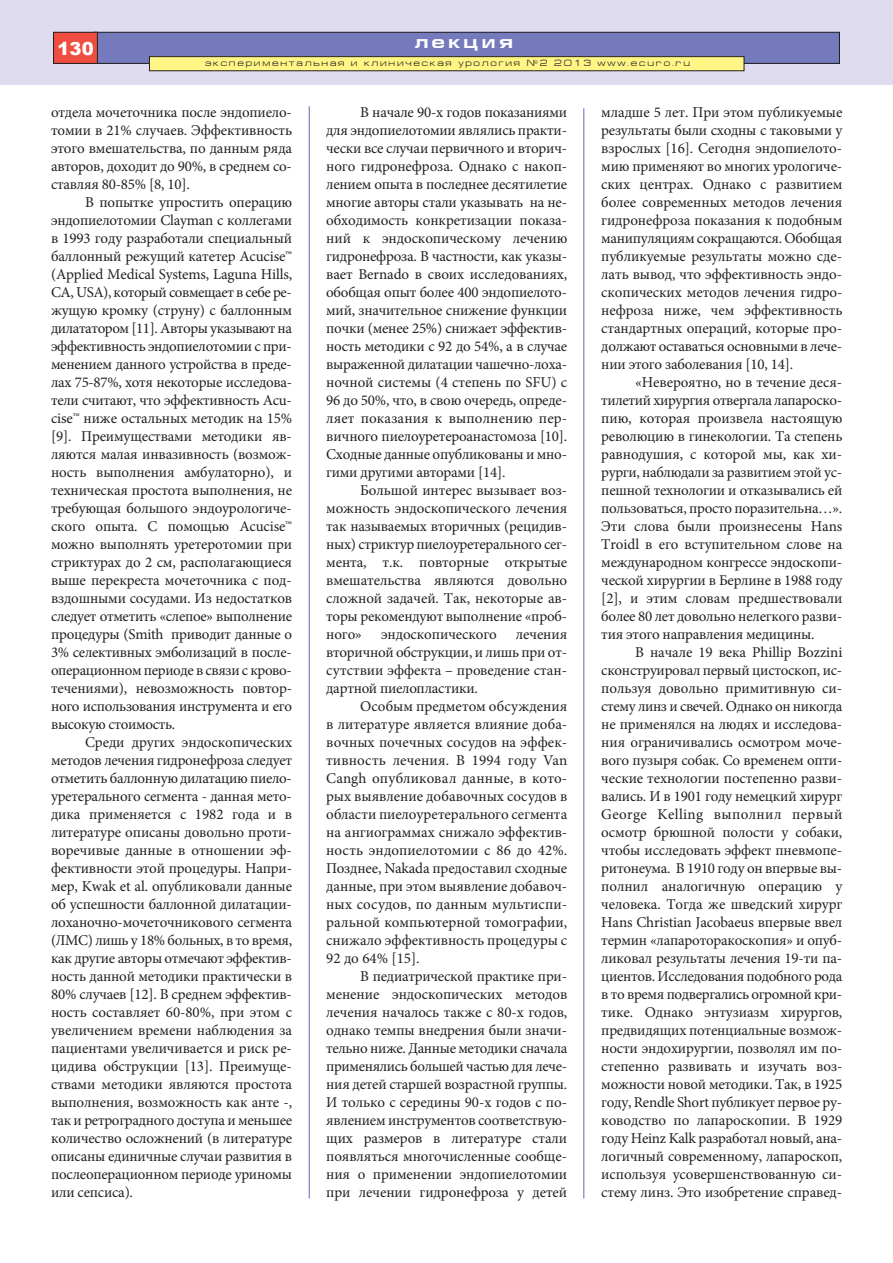
<style>
.page{position:relative;width:893px;height:1263px;background:#fff}
.page>*{position:absolute;margin:0;border:0;box-sizing:border-box;transform-origin:0 0}
.t1{font:700 18px "Europe Ext";letter-spacing:.2em;color:#fff}
.t2{font:900 18px "Arial";color:#fff}
.t3{font:15px/18px "Minion Pro";letter-spacing:-.015em;color:#231f20;text-align:justify}
.t4{font:9px "Europe Ext";letter-spacing:.2em;color:#231f20}
</style>
<div class="page">
<hr style="left:583px;top:108px;width:1px;height:1090px;background:#747abb">
<hr style="left:309px;top:106px;width:1px;height:1092px;background:#747abb">
<div style="left:0;top:0;width:893px;height:85px;background:#dedcee"></div>
<div style="left:94px;top:32px;width:745px;height:31px;background:#747abb"></div>
<div style="left:94px;top:32px;width:746px;height:32px;border:1px solid #231f20"></div>
<div style="left:54px;top:32px;width:43px;height:31px;background:#ef4d40"></div>
<div style="left:53px;top:32px;width:45px;height:32px;border:1px solid #231f20"></div>
<div style="left:149px;top:57px;width:595px;height:14px;background:#fff685"></div>
<div style="left:149px;top:56px;width:595px;height:15px;border:1px solid #231f20"></div>
<p class="t2" style="left:58px;top:35px;width:38px">130</p>
<p class="t1" style="left:415px;top:35px;width:100px">лекция</p>
<p class="t4" style="left:205px;top:60px;width:486px">экспериментальная и клиническая урология №2 2013 www.ecuro.ru</p>
<p class="t3" style="left:51px;top:105px;width:243px">отдела мочеточника после эндопиело&shy;томии в 21% случаев. Эффективность этого вмешательства, по данным ряда авторов, доходит до 90%, в среднем со&shy;ставляя 80-85% [8, 10].</p>
<p class="t3" style="left:51px;top:195px;width:243px;text-indent:34px">В попытке упростить операцию эндопиелотомии Clayman с коллегами в 1993 году разработали специальный баллонный режущий катетер Acucise™ (Applied Medical Systems, Laguna Hills, CA, USA), который совмещает в себе ре&shy;жущую кромку (струну) с баллонным дилататором [11]. Авторы указывают на эффективность эндопиелотомии с при&shy;менением данного устройства в преде&shy;лах 75-87%, хотя некоторые исследова&shy;тели считают, что эффективность Acu&shy;cise™ ниже остальных методик на 15% [9]. Преимуществами методики яв&shy;ляются малая инвазивность (возмож&shy;ность выполнения амбулаторно), и техническая простота выполнения, не требующая большого эндоурологиче&shy;ского опыта. С помощью Acucise™ можно выполнять уретеротомии при стриктурах до 2 см, располагающиеся выше перекреста мочеточника с под&shy;вздошными сосудами. Из недостатков следует отметить «слепое» выполнение процедуры (Smith приводит данные о 3% селективных эмболизаций в после&shy;операционном периоде в связи с крово&shy;течениями), невозможность повтор&shy;ного использования инструмента и его высокую стоимость.</p>
<p class="t3" style="left:51px;top:735px;width:243px;text-indent:34px">Среди других эндоскопических методов лечения гидронефроза следует отметить баллонную дилатацию пиело&shy;уретерального сегмента - данная мето&shy;дика применяется с 1982 года и в литературе описаны довольно проти&shy;воречивые данные в отношении эф&shy;фективности этой процедуры. Напри&shy;мер, Kwak et al. опубликовали данные об успешности баллонной дилатации&shy;лоханочно-мочеточникового сегмента (ЛМС) лишь у 18% больных, в то время, как другие авторы отмечают эффектив&shy;ность данной методики практически в 80% случаев [12]. В среднем эффектив&shy;ность составляет 60-80%, при этом с увеличением времени наблюдения за пациентами увеличивается и риск ре&shy;цидива обструкции [13]. Преимуще&shy;ствами методики являются простота выполнения, возможность как анте -, так и ретроградного доступа и меньшее количество осложнений (в литературе описаны единичные случаи развития в послеоперационном периоде уриномы или сепсиса).</p>
<p class="t3" style="left:326px;top:105px;width:243px;text-indent:34px">В начале 90-х годов показаниями для эндопиелотомии являлись практи&shy;чески все случаи первичного и вторич&shy;ного гидронефроза. Однако с накоп&shy;лением опыта в последнее десятилетие многие авторы стали указывать на не&shy;обходимость конкретизации показа&shy;ний к эндоскопическому лечению гидронефроза. В частности, как указы&shy;вает Bernado в своих исследованиях, обобщая опыт более 400 эндопиелото&shy;мий, значительное снижение функции почки (менее 25%) снижает эффектив&shy;ность методики с 92 до 54%, а в случае выраженной дилатации чашечно-лоха&shy;ночной системы (4 степень по SFU) с 96 до 50%, что, в свою очередь, опреде&shy;ляет показания к выполнению пер&shy;вичного пиелоуретероанастомоза [10].<br>Сходные данные опубликованы и мно&shy;гими другими авторами [14].</p>
<p class="t3" style="left:326px;top:483px;width:243px;text-indent:34px">Большой интерес вызывает воз&shy;можность эндоскопического лечения так называемых вторичных (рецидив&shy;ных) стриктур пиелоуретерального сег&shy;мента, т.к. повторные открытые вмешательства являются довольно сложной задачей. Так, некоторые ав&shy;торы рекомендуют выполнение «проб&shy;ного»</p>
<p class="t3" style="left:326px;top:627px;width:243px;text-indent:190px">лечения вторичной обструкции, и лишь при от&shy;сутствии эффекта – проведение стан&shy;дартной пиелопластики.</p>
<p class="t3" style="left:326px;top:699px;width:243px;text-indent:34px">Особым предметом обсуждения в литературе является влияние доба&shy;вочных почечных сосудов на эффек&shy;тивность лечения. В 1994 году Van Cangh опубликовал данные, в кото&shy;рых выявление добавочных сосудов в области пиелоуретерального сегмента на ангиограммах снижало эффектив&shy;ность эндопиелотомии с 86 до 42%.<br>Позднее, Nakadа предоставил сходные данные, при этом выявление добавоч&shy;ных сосудов, по данным мультиспи&shy;ральной компьютерной томографии, снижало эффективность процедуры с 92 до 64% [15].</p>
<p class="t3" style="left:326px;top:969px;width:243px;text-indent:34px">В педиатрической практике при&shy;менение эндоскопических методов лечения началось также с 80-х годов, однако темпы внедрения были значи&shy;тельно ниже. Данные методики сначала применялись большей частью для лече&shy;ния детей старшей возрастной группы.<br>И только с середины 90-х годов с по&shy;явлением инструментов соответствую&shy;щих размеров в литературе стали появляться многочисленные сообще&shy;ния о применении эндопиелотомии при лечении гидронефроза у детей</p>
<p class="t3" style="left:381px;top:627px;width:117px">эндоскопического</p>
<p class="t3" style="left:601px;top:105px;width:243px">младше 5 лет. При этом публикуемые результаты были сходны с таковыми у взрослых [16]. Сегодня эндопиелото&shy;мию применяют во многих урологиче&shy;ских центрах. Однако с развитием более современных методов лечения гидронефроза показания к подобным манипуляциям сокращаются. Обобщая публикуемые результаты можно сде&shy;лать вывод, что эффективность эндо&shy;скопических методов лечения гидро&shy;нефроза ниже, чем эффективность стандартных операций, которые про&shy;должают оставаться основными в лече&shy;нии этого заболевания [10, 14].</p>
<p class="t3" style="left:601px;top:375px;width:243px;text-indent:34px">«Невероятно, но в течение деся&shy;тилетий хирургия отвергала лапароско&shy;пию, которая произвела настоящую революцию в гинекологии. Та степень равнодушия, с которой мы, как хи&shy;рурги, наблюдали за развитием этой ус&shy;пешной технологии и отказывались ей пользоваться, просто поразительна…».<br>Эти слова были произнесены Hans Troidl в его вступительном слове на международном конгрессе эндоскопи&shy;ческой хирургии в Берлине в 1988 году [2], и этим словам предшествовали более 80 лет довольно нелегкого разви&shy;тия этого направления медицины.</p>
<p class="t3" style="left:601px;top:645px;width:243px;text-indent:34px">В начале 19 века Phillip Bozzini сконструировал первый цистоскоп, ис&shy;пользуя довольно примитивную си&shy;стему линз и свечей. Однако он никогда не применялся на людях и исследова&shy;ния ограничивались осмотром моче&shy;вого пузыря собак. Со временем опти&shy;ческие технологии постепенно разви&shy;вались. И в 1901 году немецкий хирург George Kelling выполнил первый осмотр брюшной полости у собаки, чтобы исследовать эффект пневмопе&shy;ритонеума. В 1910 году он впервые вы&shy;полнил аналогичную операцию у человека. Тогда же шведский хирург Hans Christian Jacobaeus впервые ввел термин «лапароторакоскопия» и опуб&shy;ликовал результаты лечения 19-ти па&shy;циентов. Исследования подобного рода в то время подвергались огромной кри&shy;тике. Однако энтузиазм хирургов, предвидящих потенциальные возмож&shy;ности эндохирургии, позволял им по&shy;степенно развивать и изучать воз&shy;можности новой методики. Так, в 1925 году, Rendle Short публикует первое ру&shy;ководство по лапароскопии. В 1929 году Heinz Kalk разработал новый, ана&shy;логичный современному, лапароскоп, используя усовершенствованную си&shy;стему линз. Это изобретение справед-</p>
</div>
